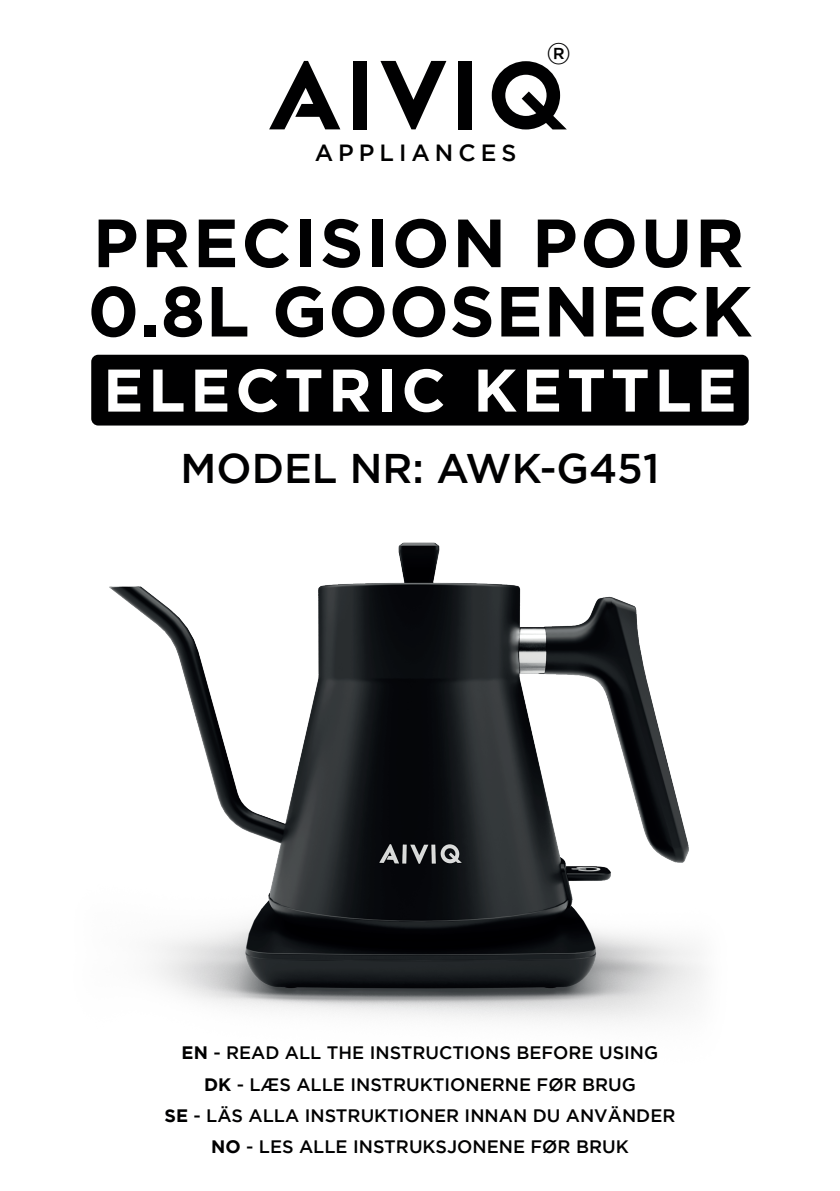
<style>
.page{position:relative;width:840px;height:1191px;background:#fff}
.page>*{position:absolute;margin:0;border:0;box-sizing:border-box;transform-origin:0 0}
.t1{font:700 70.8px "Gotham";letter-spacing:.01em;color:#000001}
.t2{font:700 68px "Gotham";letter-spacing:.04em;color:#000001}
.t3{font:700 60px "Gotham";letter-spacing:.08em;color:#fff}
.t4{font:500 41.4px "Gotham";color:#000001}
.t5{font:500 29.4px "Gotham";color:#000001}
.t6{font:500 23.4px "Gotham";letter-spacing:.215em;color:#000001}
.t7{font:500 18px/31.2px "Gotham";color:#000001;text-align:center}
.s1{font-weight:700}
</style>
<div class="page">
<img style="left:91px;top:421px;width:644px;height:601px">
<svg style="left:269px;top:61px;width:71px;height:68px"></svg>
<div style="left:352px;top:61px;width:14px;height:68px;background:#000001"></div>
<svg style="left:380px;top:61px;width:66px;height:68px"></svg>
<div style="left:458px;top:61px;width:14px;height:68px;background:#000001"></div>
<svg style="left:491px;top:61px;width:75px;height:68px"></svg>
<div style="left:91px;top:355px;width:657px;height:70px;background:#000001;border-radius:7px"></div>
<p class="t6" style="left:314px;top:139px;width:203px">APPLIANCES</p>
<h3 class="t5" style="left:546px;top:37px;width:26px">®</h3>
<h2 class="t2" style="left:93px;top:204px;width:652px">PRECISION POUR</h2>
<h1 class="t1" style="left:87px;top:270px;width:666px">0.8L GOOSENECK</h1>
<h3 class="t3" style="left:103px;top:356px;width:634px">ELECTRIC KETTLE</h3>
<h3 class="t4" style="left:180px;top:444px;width:480px">MODEL NR: AWK-G451</h3>
<p class="t7" style="left:164px;top:1037px;width:512px"><span class="s1">EN</span> - READ ALL THE INSTRUCTIONS BEFORE USING<br><span class="s1">DK</span> - LÆS ALLE INSTRUKTIONERNE FØR BRUG<br><span class="s1">SE</span> - LÄS ALLA INSTRUKTIONER INNAN DU ANVÄNDER <span class="s1">NO</span> - LES ALLE INSTRUKSJONENE FØR BRUK</p>
</div>
